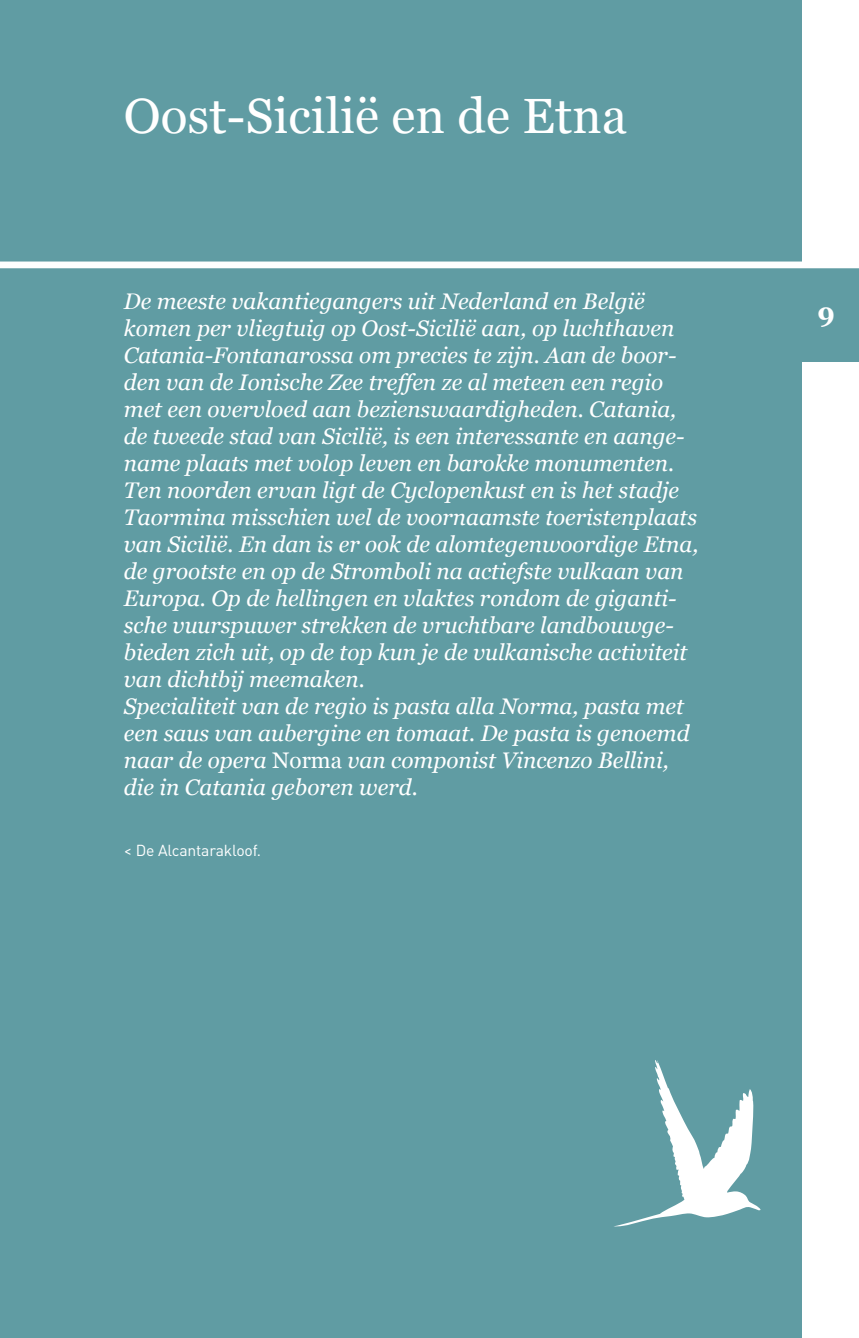
<style>
.page{position:relative;width:859px;height:1338px;background:#fff}
.page>*{position:absolute;margin:0;border:0;box-sizing:border-box;transform-origin:0 0}
.t1{font:49.5px "Georgia";letter-spacing:.005em;color:#fff}
.t2{font:700 27px "Georgia";color:#fff}
.t3{font:italic 22.5px/27px "Georgia";color:#fff}
.t4{font:15.75px "DIN Pro";letter-spacing:-.01em;color:#fff}
.s1{font-style:normal}
</style>
<div class="page">
<div style="left:0;top:0;width:800px;height:1337px;background:#609ca3"></div>
<div style="left:800px;top:266px;width:58px;height:96px;background:#609ca3"></div>
<div style="left:0;top:261px;width:858px;height:7px;background:#fff"></div>
<svg style="left:616px;top:1060px;width:144px;height:166px"></svg>
<h1 class="t1" style="left:124px;top:88px;width:504px">Oost-Sicilië en de Etna</h1>
<p class="t3" style="left:124px;top:287px;width:575px">De meeste vakantiegangers uit Nederland en België komen per vliegtuig op Oost-Sicilië aan, op luchthaven Catania-Fontanarossa om precies te zijn. Aan de boor&shy;den van de Ionische Zee treffen ze al meteen een regio met een overvloed aan bezienswaardigheden. Catania, de tweede stad van Sicilië, is een interessante en aange&shy;name plaats met volop leven en barokke monumenten.<br>Ten noorden ervan ligt de Cyclopenkust en is het stadje Taormina misschien wel de voornaamste toeristenplaats van Sicilië. En dan is er ook de alomtegenwoordige Etna, de grootste en op de Stromboli na actiefste vulkaan van Europa. Op de hellingen en vlaktes rondom de giganti&shy;sche vuurspuwer strekken de vruchtbare landbouwge&shy;bieden zich uit, op de top kun je de vulkanische activiteit van dichtbij meemaken.<br>Specialiteit van de regio is pasta alla Norma, pasta met een saus van aubergine en tomaat. De pasta is genoemd naar de opera <span class="s1">Norma</span> van componist Vincenzo Bellini, die in Catania geboren werd.</p>
<p class="t4" style="left:124px;top:837px;width:139px">&lt; De Alcantarakloof.</p>
<p class="t2" style="left:817px;top:298px;width:19px">9</p>
</div>
